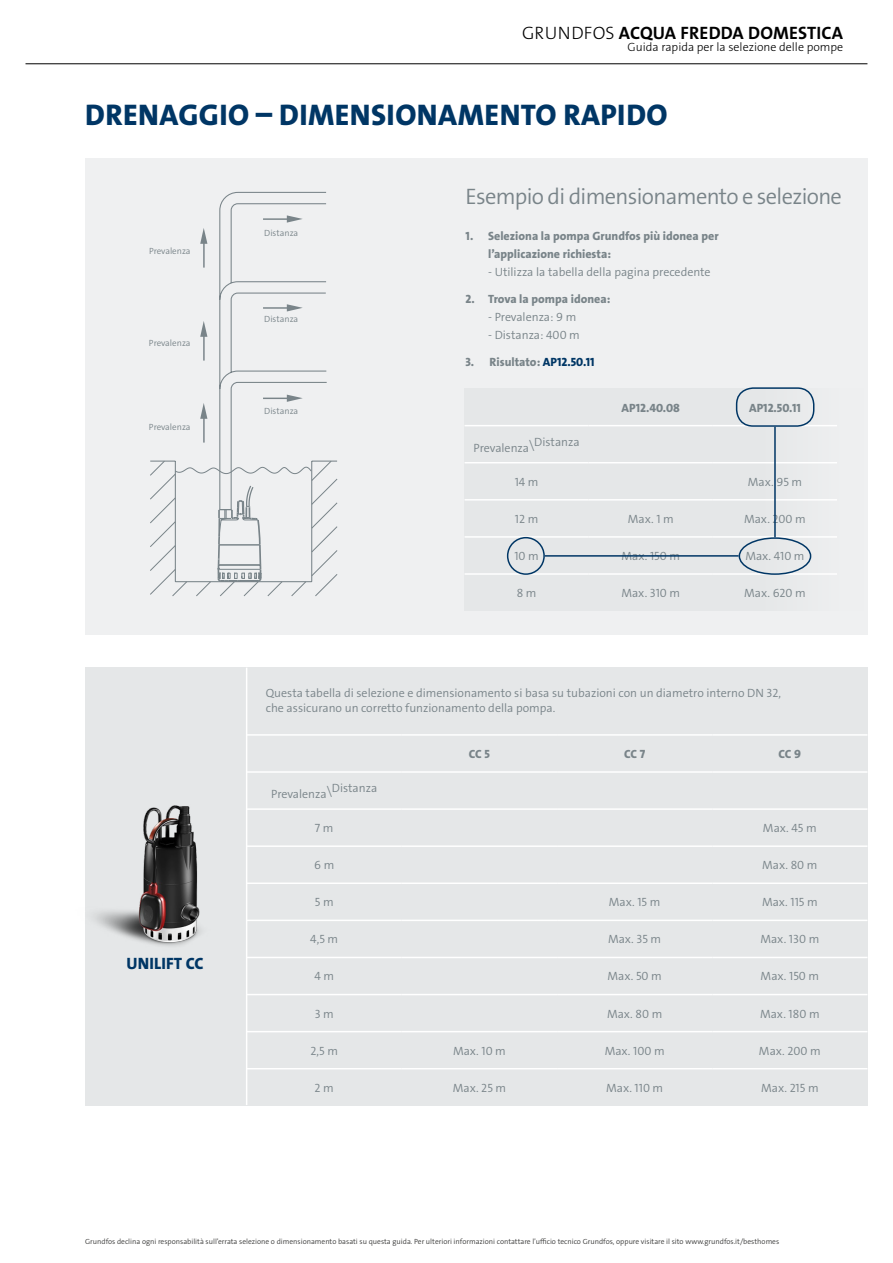
<style>
.page{position:relative;width:893px;height:1263px;background:#fff}
.page>*{position:absolute;margin:0;border:0;box-sizing:border-box;transform-origin:0 0}
.t1{font:30px "Grundfos The Sans V2 OT 8 XB";letter-spacing:.015em;color:#003665}
.t2{font:22.5px "Grundfos The Sans V2 OT 4 SL";letter-spacing:-.03em;color:#798489}
.t3{font:18px "Grundfos The Sans V2 OT 7 B";letter-spacing:.015em;color:#000}
.t4{font:16.5px "Grundfos The Sans V2 OT 8 XB";letter-spacing:.015em;color:#003665}
.t5{font:12px/15px "Grundfos The Sans V2 OT 4 SL";color:#798489}
.t6{font:12px/18px "Grundfos The Sans V2 OT 8 XB";color:#798489}
.t7{font:12px "Grundfos The Sans V2 OT 3 L";color:#000}
.t8{font:9px "Grundfos The Sans V2 OT 4 SL";color:#798489}
.t9{font:7.5px "Grundfos The Sans V2 OT 4 SL";color:#3b3b3a}
.s1{font-family:"Grundfos The Sans V2 OT 3 L"}
.s2{color:#003665}
</style>
<div class="page">
<div style="left:85px;top:668px;width:782px;height:438px;background:#e5e7e8"></div>
<hr style="left:247px;top:808px;width:155px;height:2px;background:#fff">
<hr style="left:402px;top:808px;width:155px;height:2px;background:#fff">
<hr style="left:557px;top:808px;width:155px;height:2px;background:#fff">
<hr style="left:712px;top:808px;width:155px;height:2px;background:#fff">
<hr style="left:247px;top:845px;width:155px;height:2px;background:#fff">
<hr style="left:402px;top:845px;width:155px;height:2px;background:#fff">
<hr style="left:557px;top:845px;width:155px;height:2px;background:#fff">
<hr style="left:712px;top:845px;width:155px;height:2px;background:#fff">
<hr style="left:247px;top:882px;width:155px;height:2px;background:#fff">
<hr style="left:402px;top:882px;width:155px;height:2px;background:#fff">
<hr style="left:557px;top:882px;width:155px;height:2px;background:#fff">
<hr style="left:712px;top:882px;width:155px;height:2px;background:#fff">
<hr style="left:247px;top:957px;width:155px;height:1px;background:#fff">
<hr style="left:402px;top:957px;width:155px;height:1px;background:#fff">
<hr style="left:557px;top:957px;width:155px;height:1px;background:#fff">
<hr style="left:712px;top:957px;width:155px;height:1px;background:#fff">
<hr style="left:247px;top:920px;width:155px;height:1px;background:#fff">
<hr style="left:402px;top:920px;width:155px;height:1px;background:#fff">
<hr style="left:557px;top:920px;width:155px;height:1px;background:#fff">
<hr style="left:712px;top:920px;width:155px;height:1px;background:#fff">
<hr style="left:247px;top:994px;width:155px;height:1px;background:#fff">
<hr style="left:402px;top:994px;width:155px;height:1px;background:#fff">
<hr style="left:557px;top:994px;width:155px;height:1px;background:#fff">
<hr style="left:712px;top:994px;width:155px;height:1px;background:#fff">
<hr style="left:247px;top:1031px;width:155px;height:1px;background:#fff">
<hr style="left:402px;top:1031px;width:155px;height:1px;background:#fff">
<hr style="left:557px;top:1031px;width:155px;height:1px;background:#fff">
<hr style="left:712px;top:1031px;width:155px;height:1px;background:#fff">
<hr style="left:247px;top:1068px;width:155px;height:1px;background:#fff">
<hr style="left:402px;top:1068px;width:155px;height:1px;background:#fff">
<hr style="left:557px;top:1068px;width:155px;height:1px;background:#fff">
<hr style="left:712px;top:1068px;width:155px;height:1px;background:#fff">
<hr style="left:247px;top:734px;width:155px;height:2px;background:#fff">
<hr style="left:402px;top:734px;width:155px;height:2px;background:#fff">
<hr style="left:557px;top:734px;width:155px;height:2px;background:#fff">
<hr style="left:712px;top:734px;width:155px;height:2px;background:#fff">
<hr style="left:247px;top:771px;width:155px;height:2px;background:#fff">
<hr style="left:402px;top:771px;width:155px;height:2px;background:#fff">
<hr style="left:557px;top:771px;width:155px;height:2px;background:#fff">
<hr style="left:712px;top:771px;width:155px;height:2px;background:#fff">
<hr style="left:246px;top:668px;width:1px;height:437px;background:#fff">
<img style="left:94px;top:805px;width:107px;height:141px">
<div style="left:85px;top:158px;width:782px;height:476px;background:#eff0f1"></div>
<svg style="left:150px;top:191px;width:188px;height:406px"></svg>
<hr style="left:203px;top:239px;width:2px;height:29px;background:#798489">
<div style="left:465px;top:389px;width:399px;height:222px;background:#e5e7e8"></div>
<hr style="left:465px;top:462px;width:124px;height:1px;background:#fff">
<hr style="left:589px;top:462px;width:124px;height:1px;background:#fff">
<hr style="left:713px;top:462px;width:124px;height:1px;background:#fff">
<hr style="left:465px;top:499px;width:124px;height:2px;background:#fff">
<hr style="left:589px;top:499px;width:124px;height:2px;background:#fff">
<hr style="left:713px;top:499px;width:124px;height:2px;background:#fff">
<hr style="left:465px;top:536px;width:124px;height:2px;background:#fff">
<hr style="left:589px;top:536px;width:124px;height:2px;background:#fff">
<hr style="left:713px;top:536px;width:124px;height:2px;background:#fff">
<hr style="left:465px;top:573px;width:124px;height:2px;background:#fff">
<hr style="left:589px;top:573px;width:124px;height:2px;background:#fff">
<hr style="left:713px;top:573px;width:124px;height:2px;background:#fff">
<hr style="left:465px;top:425px;width:124px;height:1px;background:#fff">
<hr style="left:589px;top:425px;width:124px;height:1px;background:#fff">
<hr style="left:713px;top:425px;width:124px;height:1px;background:#fff">
<div style="left:507px;top:537px;width:38px;height:38px;border:2px solid #003665;border-radius:50%"></div>
<div style="left:736px;top:387px;width:78px;height:40px;border:2px solid #003665;border-radius:16px"></div>
<hr style="left:774px;top:427px;width:2px;height:110px;background:#003665">
<hr style="left:545px;top:555px;width:194px;height:2px;background:#003665">
<div style="left:739px;top:537px;width:72px;height:38px;border:2px solid #003665;border-radius:50%"></div>
<hr style="left:26px;top:63px;width:841px;height:1px;background:#000">
<h3 class="t3" style="left:522px;top:21px;width:323px"><span class="s1">GRUNDFOS</span> ACQUA FREDDA DOMESTICA</h3>
<p class="t7" style="left:628px;top:39px;width:217px">Guida rapida per la selezione delle pompe</p>
<h1 class="t1" style="left:85px;top:95px;width:584px">DRENAGGIO – DIMENSIONAMENTO RAPIDO</h1>
<p class="t8" style="left:149px;top:245px;width:43px">Prevalenza</p>
<p class="t8" style="left:149px;top:337px;width:43px">Prevalenza</p>
<p class="t8" style="left:149px;top:421px;width:43px">Prevalenza</p>
<h3 class="t4" style="left:126px;top:953px;width:79px">UNILIFT CC</h3>
<p class="t8" style="left:264px;top:227px;width:36px">Distanza</p>
<p class="t8" style="left:264px;top:313px;width:36px">Distanza</p>
<p class="t8" style="left:264px;top:405px;width:36px">Distanza</p>
<h2 class="t2" style="left:466px;top:182px;width:378px">Esempio di dimensionamento e selezione</h2>
<p class="t6" style="left:488px;top:227px;width:232px;text-indent:-22px">1. Seleziona la pompa Grundfos più idonea per l’applicazione richiesta:</p>
<p class="t5" style="left:488px;top:265px;width:224px">- Utilizza la tabella della pagina precedente</p>
<p class="t6" style="left:466px;top:290px;width:146px">2. Trova la pompa idonea:</p>
<p class="t5" style="left:488px;top:310px;width:90px">- Prevalenza: 9 m</p>
<p class="t5" style="left:488px;top:328px;width:93px">- Distanza: 400 m</p>
<p class="t6" style="left:466px;top:353px;width:130px">3. Risultato: <span class="s2">AP12.50.11</span></p>
<p class="t6" style="left:622px;top:399px;width:60px">AP12.40.08</p>
<p class="t6" style="left:749px;top:399px;width:53px">AP12.50.11</p>
<p class="t5" style="left:474px;top:440px;width:108px">Prevalenza\Distanza</p>
<p class="t5" style="left:515px;top:474px;width:25px">14 m</p>
<p class="t5" style="left:748px;top:474px;width:56px">Max. 95 m</p>
<p class="t5" style="left:515px;top:511px;width:25px">12 m</p>
<p class="t5" style="left:628px;top:511px;width:47px">Max. 1 m</p>
<p class="t5" style="left:744px;top:511px;width:63px">Max. 200 m</p>
<p class="t5" style="left:514px;top:548px;width:26px">10 m</p>
<p class="t5" style="left:622px;top:548px;width:60px">Max. 150 m</p>
<p class="t5" style="left:745px;top:548px;width:61px">Max. 410 m</p>
<p class="t5" style="left:517px;top:585px;width:21px">8 m</p>
<p class="t5" style="left:621px;top:585px;width:60px">Max. 310 m</p>
<p class="t5" style="left:744px;top:585px;width:63px">Max. 620 m</p>
<p class="t5" style="left:266px;top:686px;width:517px">Questa tabella di selezione e dimensionamento si basa su tubazioni con un diametro interno DN 32, che assicurano un corretto funzionamento della pompa.</p>
<p class="t6" style="left:469px;top:745px;width:23px">CC 5</p>
<p class="t6" style="left:624px;top:745px;width:23px">CC 7</p>
<p class="t6" style="left:779px;top:745px;width:24px">CC 9</p>
<p class="t5" style="left:271px;top:786px;width:108px">Prevalenza\Distanza</p>
<p class="t5" style="left:315px;top:821px;width:20px">7 m</p>
<p class="t5" style="left:763px;top:821px;width:55px">Max. 45 m</p>
<p class="t5" style="left:314px;top:858px;width:22px">6 m</p>
<p class="t5" style="left:762px;top:858px;width:57px">Max. 80 m</p>
<p class="t5" style="left:315px;top:895px;width:20px">5 m</p>
<p class="t5" style="left:609px;top:895px;width:53px">Max. 15 m</p>
<p class="t5" style="left:762px;top:895px;width:57px">Max. 115 m</p>
<p class="t5" style="left:310px;top:932px;width:29px">4,5 m</p>
<p class="t5" style="left:608px;top:932px;width:55px">Max. 35 m</p>
<p class="t5" style="left:760px;top:932px;width:60px">Max. 130 m</p>
<p class="t5" style="left:314px;top:969px;width:21px">4 m</p>
<p class="t5" style="left:607px;top:969px;width:56px">Max. 50 m</p>
<p class="t5" style="left:761px;top:969px;width:60px">Max. 150 m</p>
<p class="t5" style="left:315px;top:1006px;width:21px">3 m</p>
<p class="t5" style="left:607px;top:1006px;width:57px">Max. 80 m</p>
<p class="t5" style="left:760px;top:1006px;width:61px">Max. 180 m</p>
<p class="t5" style="left:311px;top:1043px;width:29px">2,5 m</p>
<p class="t5" style="left:453px;top:1043px;width:54px">Max. 10 m</p>
<p class="t5" style="left:605px;top:1043px;width:61px">Max. 100 m</p>
<p class="t5" style="left:759px;top:1043px;width:63px">Max. 200 m</p>
<p class="t5" style="left:315px;top:1080px;width:21px">2 m</p>
<p class="t5" style="left:453px;top:1080px;width:55px">Max. 25 m</p>
<p class="t5" style="left:606px;top:1080px;width:59px">Max. 110 m</p>
<p class="t5" style="left:761px;top:1080px;width:59px">Max. 215 m</p>
<p class="t9" style="left:85px;top:1236px;width:696px">Grundfos declina ogni responsabilità sull’errata selezione o dimensionamento basati su questa guida. Per ulteriori informazioni contattare l’ufficio tecnico Grundfos, oppure visitare il sito www.grundfos.it/besthomes</p>
</div>
